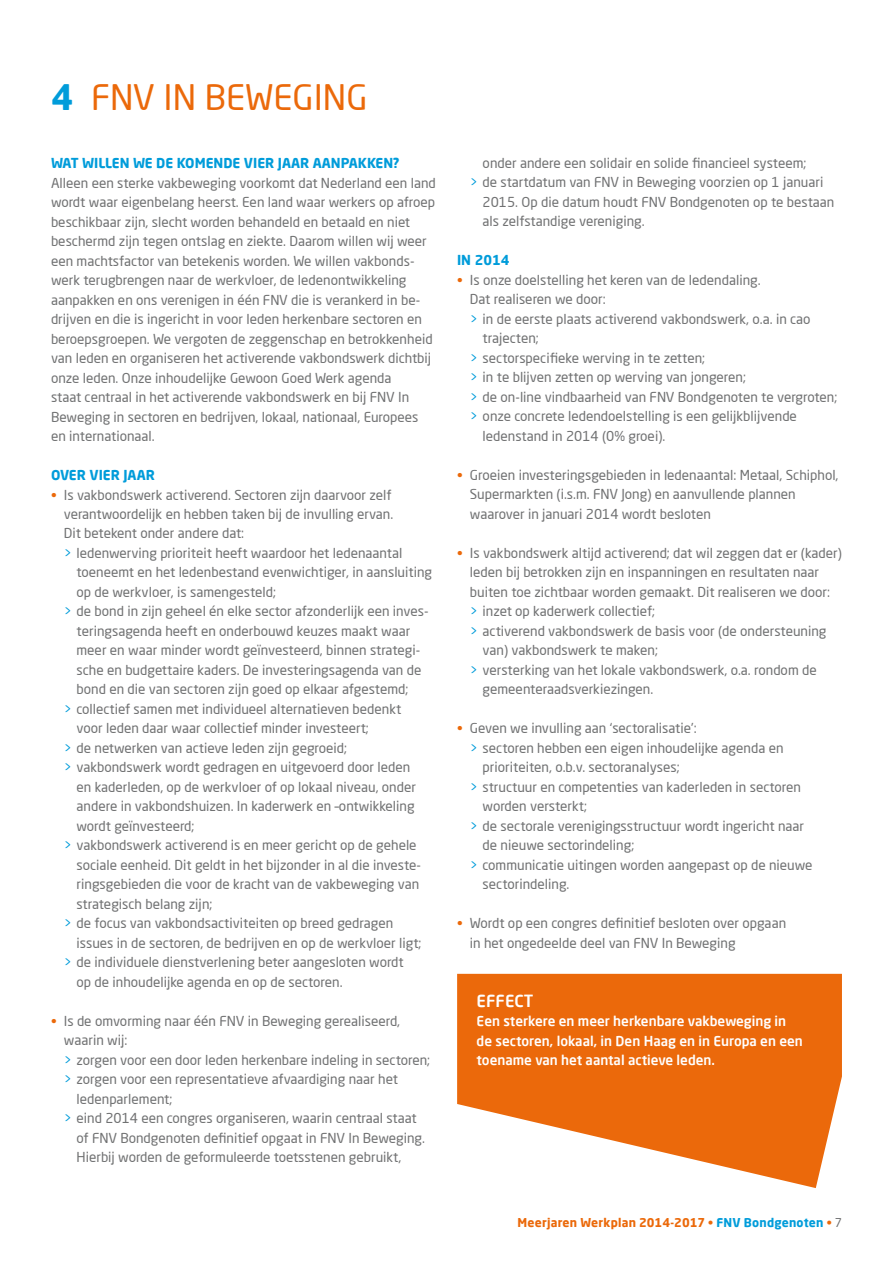
<style>
.page{position:relative;width:893px;height:1263px;background:#fff}
.page>*{position:absolute;margin:0;border:0;box-sizing:border-box;transform-origin:0 0}
.t1{font:34.5px "Neo Sans Pro";color:#eb690a}
.t2{font:500 16.5px "Neo Sans Pro";color:#fff}
.t3{font:13.5px/19.5px "Neo Sans Pro";color:#707172}
.t4{font:500 13.5px/19.5px "Neo Sans Pro";color:#fff}
.t5{font:700 13.5px "Neo Sans Pro";color:#009cda}
.t6{font:700 12px "Neo Sans Pro";letter-spacing:.015em;color:#eb690a}
.s1{font-weight:700;color:#009cda}
.s2{color:#eb690a}
.s3{color:#009cda}
.s4{font-weight:400;color:#707172}
</style>
<div class="page">
<svg style="left:457px;top:974px;width:385px;height:214px;fill:#eb690b"></svg>
<h1 class="t1" style="left:51px;top:76px;width:318px"><span class="s1">4</span> FNV IN BEWEGING</h1>
<p class="t5" style="left:51px;top:154px;width:350px">WAT WILLEN WE DE KOMENDE VIER JAAR AANPAKKEN?</p>
<p class="t3" style="left:51px;top:173px;width:386px">Alleen een sterke vakbeweging voorkomt dat Nederland een land wordt waar eigenbelang heerst. Een land waar werkers op afroep beschikbaar zijn, slecht worden behandeld en betaald en niet beschermd zijn tegen ontslag en ziekte. Daarom willen wij weer een machtsfactor van betekenis worden. We willen vakbonds&shy;werk terugbrengen naar de werkvloer, de ledenontwikkeling aanpakken en ons verenigen in één FNV die is verankerd in be&shy;drijven en die is ingericht in voor leden herkenbare sectoren en beroepsgroepen. We vergoten de zeggenschap en betrokkenheid van leden en organiseren het activerende vakbondswerk dichtbij onze leden. Onze inhoudelijke Gewoon Goed Werk agenda<br>staat centraal in het activerende vakbondswerk en bij FNV In Beweging in sectoren en bedrijven, lokaal, nationaal, Europees en internationaal.</p>
<p class="t5" style="left:51px;top:466px;width:105px">OVER VIER JAAR</p>
<p class="t3" style="left:51px;top:485px;width:342px"><span class="s2">•</span> Is vakbondswerk activerend. Sectoren zijn daarvoor zelf</p>
<p class="t3" style="left:64px;top:504px;width:331px">verantwoordelijk en hebben taken bij de invulling ervan.</p>
<p class="t3" style="left:64px;top:524px;width:182px">Dit betekent onder andere dat:</p>
<p class="t3" style="left:64px;top:543px;width:340px"><span class="s3">&gt;</span> ledenwerving prioriteit heeft waardoor het ledenaantal</p>
<p class="t3" style="left:77px;top:563px;width:357px">toeneemt en het ledenbestand evenwichtiger, in aansluiting</p>
<p class="t3" style="left:77px;top:582px;width:201px">op de werkvloer, is samengesteld;</p>
<p class="t3" style="left:64px;top:601px;width:366px"><span class="s3">&gt;</span> de bond in zijn geheel én elke sector afzonderlijk een inves-</p>
<p class="t3" style="left:77px;top:621px;width:335px">teringsagenda heeft en onderbouwd keuzes maakt waar</p>
<p class="t3" style="left:77px;top:640px;width:345px">meer en waar minder wordt geïnvesteerd, binnen strategi-</p>
<p class="t3" style="left:77px;top:660px;width:346px">sche en budgettaire kaders. De investeringsagenda van de</p>
<p class="t3" style="left:77px;top:679px;width:333px">bond en die van sectoren zijn goed op elkaar afgestemd;</p>
<p class="t3" style="left:64px;top:699px;width:339px"><span class="s3">&gt;</span> collectief samen met individueel alternatieven bedenkt</p>
<p class="t3" style="left:77px;top:718px;width:294px">voor leden daar waar collectief minder investeert;</p>
<p class="t3" style="left:64px;top:738px;width:285px"><span class="s3">&gt;</span> de netwerken van actieve leden zijn gegroeid;</p>
<p class="t3" style="left:64px;top:757px;width:348px"><span class="s3">&gt;</span> vakbondswerk wordt gedragen en uitgevoerd door leden</p>
<p class="t3" style="left:77px;top:777px;width:341px">en kaderleden, op de werkvloer of op lokaal niveau, onder</p>
<p class="t3" style="left:77px;top:796px;width:340px">andere in vakbondshuizen. In kaderwerk en –ontwikkeling</p>
<p class="t3" style="left:77px;top:816px;width:119px">wordt geïnvesteerd;</p>
<p class="t3" style="left:64px;top:835px;width:354px"><span class="s3">&gt;</span> vakbondswerk activerend is en meer gericht op de gehele</p>
<p class="t3" style="left:77px;top:855px;width:346px">sociale eenheid. Dit geldt in het bijzonder in al die investe-</p>
<p class="t3" style="left:77px;top:874px;width:344px">ringsgebieden die voor de kracht van de vakbeweging van</p>
<p class="t3" style="left:77px;top:894px;width:137px">strategisch belang zijn;</p>
<p class="t3" style="left:64px;top:913px;width:331px"><span class="s3">&gt;</span> de focus van vakbondsactiviteiten op breed gedragen</p>
<p class="t3" style="left:77px;top:933px;width:347px">issues in de sectoren, de bedrijven en op de werkvloer ligt;</p>
<p class="t3" style="left:64px;top:952px;width:341px"><span class="s3">&gt;</span> de individuele dienstverlening beter aangesloten wordt</p>
<p class="t3" style="left:77px;top:972px;width:268px">op de inhoudelijke agenda en op de sectoren.</p>
<p class="t3" style="left:51px;top:1011px;width:351px"><span class="s2">•</span> Is de omvorming naar één FNV in Beweging gerealiseerd,</p>
<p class="t3" style="left:64px;top:1030px;width:65px">waarin wij:</p>
<p class="t3" style="left:64px;top:1050px;width:368px"><span class="s3">&gt;</span> zorgen voor een door leden herkenbare indeling in sectoren;</p>
<p class="t3" style="left:64px;top:1069px;width:336px"><span class="s3">&gt;</span> zorgen voor een representatieve afvaardiging naar het</p>
<p class="t3" style="left:77px;top:1089px;width:97px">ledenparlement;</p>
<p class="t3" style="left:64px;top:1108px;width:354px"><span class="s3">&gt;</span> eind 2014 een congres organiseren, waarin centraal staat</p>
<p class="t3" style="left:77px;top:1128px;width:350px">of FNV Bondgenoten definitief opgaat in FNV In Beweging.</p>
<p class="t3" style="left:77px;top:1147px;width:326px">Hierbij worden de geformuleerde toetsstenen gebruikt,</p>
<p class="t3" style="left:483px;top:153px;width:325px">onder andere een solidair en solide financieel systeem;</p>
<p class="t3" style="left:470px;top:172px;width:355px"><span class="s3">&gt;</span> de startdatum van FNV in Beweging voorzien op 1 januari</p>
<p class="t3" style="left:483px;top:192px;width:353px">2015. Op die datum houdt FNV Bondgenoten op te bestaan</p>
<p class="t3" style="left:483px;top:211px;width:164px">als zelfstandige vereniging.</p>
<p class="t5" style="left:457px;top:252px;width:54px">IN 2014</p>
<p class="t3" style="left:457px;top:270px;width:305px"><span class="s2">•</span> Is onze doelstelling het keren van de ledendaling.</p>
<p class="t3" style="left:470px;top:289px;width:137px">Dat realiseren we door:</p>
<p class="t3" style="left:470px;top:309px;width:342px"><span class="s3">&gt;</span> in de eerste plaats activerend vakbondswerk, o.a. in cao</p>
<p class="t3" style="left:483px;top:328px;width:58px">trajecten;</p>
<p class="t3" style="left:470px;top:348px;width:237px"><span class="s3">&gt;</span> sectorspecifieke werving in te zetten;</p>
<p class="t3" style="left:470px;top:367px;width:278px"><span class="s3">&gt;</span> in te blijven zetten op werving van jongeren;</p>
<p class="t3" style="left:470px;top:387px;width:369px"><span class="s3">&gt;</span> de on-line vindbaarheid van FNV Bondgenoten te vergroten;</p>
<p class="t3" style="left:470px;top:406px;width:329px"><span class="s3">&gt;</span> onze concrete ledendoelstelling is een gelijkblijvende</p>
<p class="t3" style="left:483px;top:426px;width:184px">ledenstand in 2014 (0% groei).</p>
<p class="t3" style="left:470px;top:465px;width:370px;text-indent:-13px"><span class="s2">•</span> Groeien investeringsgebieden in ledenaantal: Metaal, Schiphol,<br>Supermarkten (i.s.m. FNV Jong) en aanvullende plannen waarover in januari 2014 wordt besloten</p>
<p class="t3" style="left:457px;top:543px;width:386px"><span class="s2">•</span> Is vakbondswerk altijd activerend; dat wil zeggen dat er (kader)</p>
<p class="t3" style="left:470px;top:562px;width:351px">leden bij betrokken zijn en inspanningen en resultaten naar</p>
<p class="t3" style="left:470px;top:582px;width:362px">buiten toe zichtbaar worden gemaakt. Dit realiseren we door:</p>
<p class="t3" style="left:470px;top:601px;width:187px"><span class="s3">&gt;</span> inzet op kaderwerk collectief;</p>
<p class="t3" style="left:470px;top:621px;width:358px"><span class="s3">&gt;</span> activerend vakbondswerk de basis voor (de ondersteuning</p>
<p class="t3" style="left:483px;top:640px;width:177px">van) vakbondswerk te maken;</p>
<p class="t3" style="left:470px;top:660px;width:348px"><span class="s3">&gt;</span> versterking van het lokale vakbondswerk, o.a. rondom de</p>
<p class="t3" style="left:483px;top:679px;width:172px">gemeenteraadsverkiezingen.</p>
<p class="t3" style="left:457px;top:718px;width:241px"><span class="s2">•</span> Geven we invulling aan ‘sectoralisatie’:</p>
<p class="t3" style="left:470px;top:738px;width:315px"><span class="s3">&gt;</span> sectoren hebben een eigen inhoudelijke agenda en</p>
<p class="t3" style="left:483px;top:757px;width:199px">prioriteiten, o.b.v. sectoranalyses;</p>
<p class="t3" style="left:470px;top:777px;width:333px"><span class="s3">&gt;</span> structuur en competenties van kaderleden in sectoren</p>
<p class="t3" style="left:483px;top:796px;width:106px">worden versterkt;</p>
<p class="t3" style="left:470px;top:816px;width:336px"><span class="s3">&gt;</span> de sectorale verenigingsstructuur wordt ingericht naar</p>
<p class="t3" style="left:483px;top:835px;width:153px">de nieuwe sectorindeling;</p>
<p class="t3" style="left:470px;top:855px;width:344px"><span class="s3">&gt;</span> communicatie uitingen worden aangepast op de nieuwe</p>
<p class="t3" style="left:483px;top:874px;width:88px">sectorindeling.</p>
<p class="t3" style="left:470px;top:913px;width:318px;text-indent:-13px"><span class="s2">•</span> Wordt op een congres definitief besloten over opgaan in het ongedeelde deel van FNV In Beweging</p>
<p class="t2" style="left:477px;top:990px;width:58px">EFFECT</p>
<p class="t4" style="left:477px;top:1011px;width:328px">Een sterkere en meer herkenbare vakbeweging in de sectoren, lokaal, in Den Haag en in Europa en een toename van het aantal actieve leden.</p>
<p class="t6" style="left:517px;top:1214px;width:326px">Meerjaren Werkplan 2014-2017 • <span class="s3">FNV Bondgenoten</span> • <span class="s4">7</span></p>
</div>
